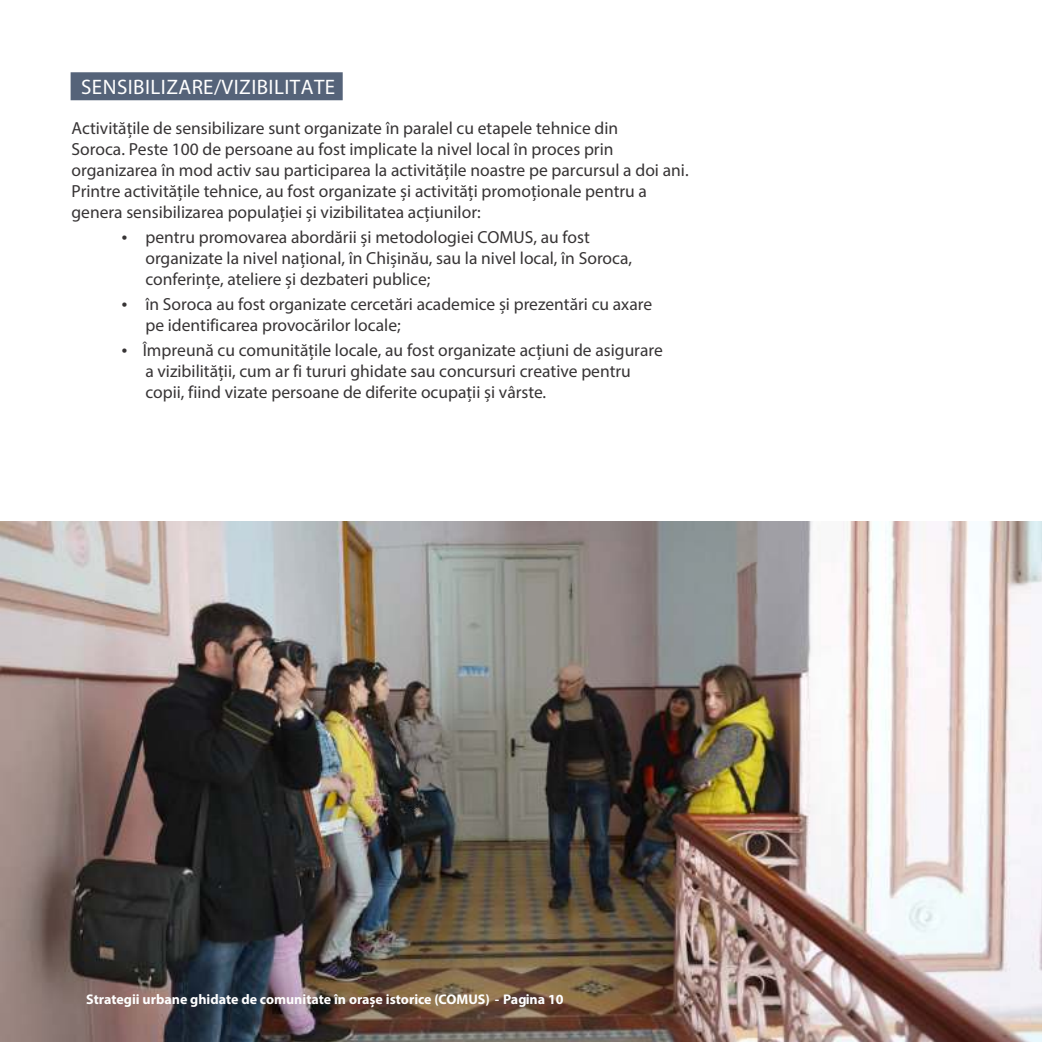
<style>
.page{position:relative;width:1042px;height:1042px;background:#fff}
.page>*{position:absolute;margin:0;border:0;box-sizing:border-box;transform-origin:0 0}
.t1{font:21px "Myriad Pro";letter-spacing:.02em;color:#fff}
.t2{font:17.5px/21px "Myriad Pro";color:#373435}
.t3{font:700 14px "Myriad Pro";color:#fefefe}
</style>
<div class="page">
<img style="left:0;top:521px;width:1042px;height:521px">
<div style="left:71px;top:72px;width:272px;height:28px;background:#556379"></div>
<p class="t1" style="left:81px;top:74px;width:255px">SENSIBILIZARE/VIZIBILITATE</p>
<p class="t2" style="left:71px;top:117px;width:618px">Activitățile de sensibilizare sunt organizate în paralel cu etapele tehnice din<br>Soroca. Peste 100 de persoane au fost implicate la nivel local în proces prin organizarea în mod activ sau participarea la activitățile noastre pe parcursul a doi ani.<br>Printre activitățile tehnice, au fost organizate și activități promoționale pentru a genera sensibilizarea populației și vizibilitatea acțiunilor:</p>
<p class="t2" style="left:145px;top:226px;width:488px">pentru promovarea abordării și metodologiei COMUS, au fost organizate la nivel național, în Chișinău, sau la nivel local, în Soroca, conferințe, ateliere și dezbateri publice;</p>
<p class="t2" style="left:145px;top:293px;width:508px">în Soroca au fost organizate cercetări academice și prezentări cu axare pe identificarea provocărilor locale;</p>
<p class="t2" style="left:143px;top:340px;width:522px">Împreună cu comunitățile locale, au fost organizate acțiuni de asigurare a vizibilității, cum ar fi tururi ghidate sau concursuri creative pentru copii, fiind vizate persoane de diferite ocupații și vârste.</p>
<p class="t3" style="left:86px;top:993px;width:479px">Strategii urbane ghidate de comunitate în orașe istorice (COMUS) - Pagina 10</p>
</div>
